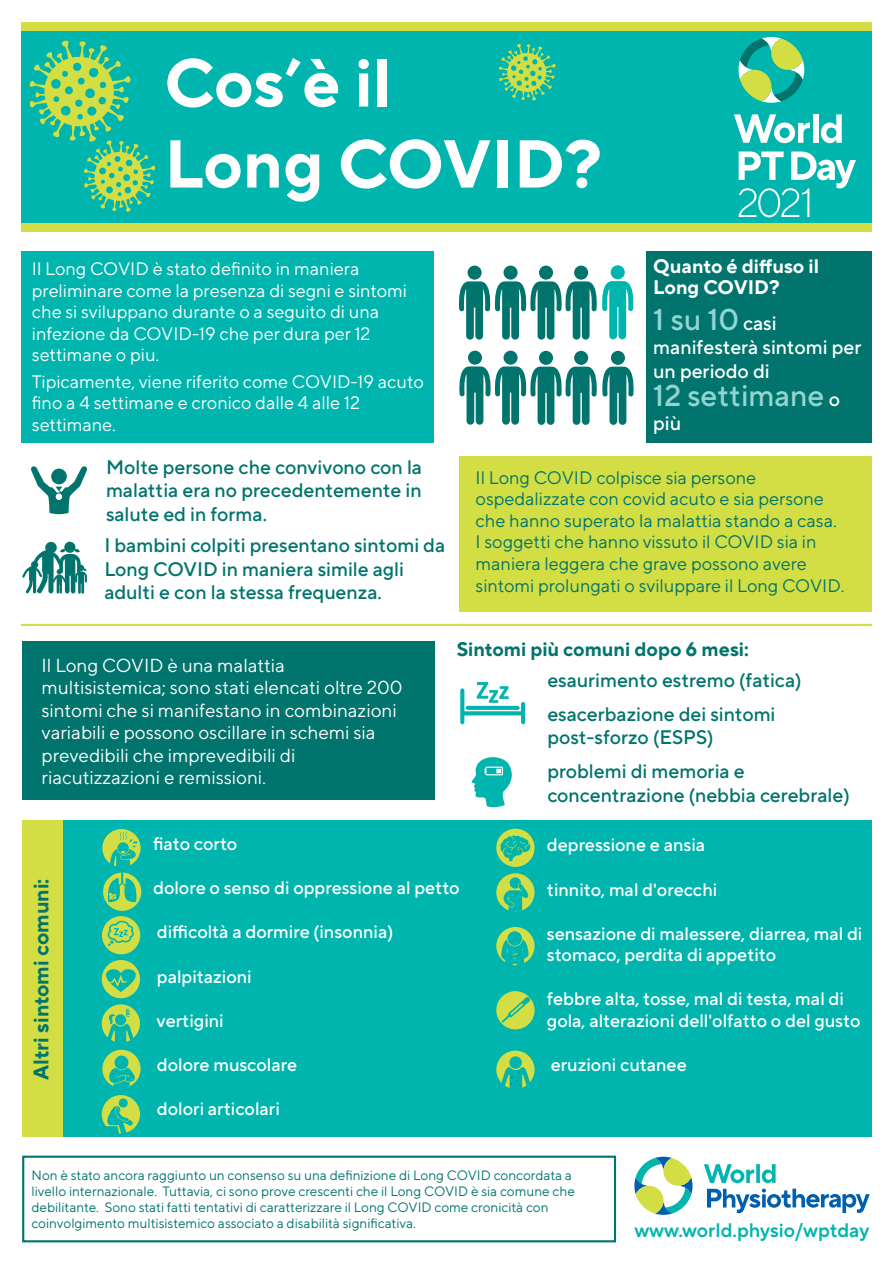
<style>
.page{position:relative;width:893px;height:1263px;background:#fff}
.page>*{position:absolute;margin:0;border:0;box-sizing:border-box;transform-origin:0 0}
.t1{font:700 67.5px/81px "TT Norms Pro";color:#fff}
.t2{font:500 30px "TT Norms Pro";color:#92d4d1}
.t3{font:700 21px "TT Norms Pro";color:#00746d}
.t4{font:500 19.5px/23.4px "TT Norms Pro";color:#00746d}
.t5{font:500 19.5px/24px "TT Norms Pro";color:#fff}
.t6{font:700 19.5px/21px "TT Norms Pro";color:#fff}
.t7{font:700 19.5px "TT Norms Pro";color:#00746d}
.t8{font:600 19.5px "TT Norms Pro";color:#00b5ae}
.t9{font:18.75px/22.5px "TT Norms Pro";color:#fff}
.t10{font:500 18px/21.6px "TT Norms Pro";color:#fff}
.t11{font:18px/21.6px "TT Norms Pro";color:#fff}
.t12{font:18px/21.6px "TT Norms Pro";color:#00746d}
.t13{font:13.5px/16.2px "TT Norms Pro";color:#00746d}
.s1{font-size:19.5px;color:#fff}
</style>
<div class="page">
<div style="left:646px;top:251px;width:225px;height:191px;background:#00746d"></div>
<div style="left:22px;top:641px;width:413px;height:159px;background:#00746d"></div>
<hr style="left:21px;top:624px;width:851px;height:2px;background:#d2de43">
<div style="left:21px;top:251px;width:413px;height:191px;background:#00b5ae"></div>
<div style="left:459px;top:456px;width:413px;height:155px;background:#d2de43"></div>
<svg style="left:31px;top:466px;width:56px;height:48px"></svg>
<svg style="left:22px;top:542px;width:65px;height:52px"></svg>
<div style="left:21px;top:24px;width:851px;height:199px;background:#00b5ae"></div>
<div style="left:21px;top:223px;width:851px;height:9px;background:#d2de43"></div>
<div style="left:21px;top:22px;width:851px;height:9px;background:#d2de43"></div>
<svg style="left:738px;top:37px;width:66px;height:66px"></svg>
<svg style="left:734px;top:114px;width:76px;height:29px"></svg>
<div style="left:813px;top:114px;width:6px;height:29px;background:#fff"></div>
<svg style="left:821px;top:114px;width:21px;height:29px"></svg>
<svg style="left:739px;top:152px;width:117px;height:65px"></svg>
<svg style="left:704px;top:1164px;width:166px;height:49px"></svg>
<svg style="left:634px;top:1157px;width:58px;height:58px"></svg>
<div style="left:22px;top:1155px;width:594px;height:87px;border:2px solid #00746d"></div>
<svg style="left:460px;top:682px;width:65px;height:42px"></svg>
<svg style="left:471px;top:757px;width:41px;height:50px"></svg>
<div style="left:59px;top:820px;width:813px;height:316px;background:#00b5ae"></div>
<div style="left:22px;top:820px;width:41px;height:316px;background:#d2de43"></div>
<div style="left:102px;top:829px;width:39px;height:38px;background:#d2de43;border-radius:50%"></div>
<div style="left:103px;top:872px;width:38px;height:39px;background:#d2de43;border-radius:50%"></div>
<svg style="left:107px;top:832px;width:32px;height:70px"></svg>
<div style="left:102px;top:916px;width:38px;height:38px;background:#d2de43;border-radius:50%"></div>
<svg style="left:108px;top:921px;width:26px;height:25px"></svg>
<div style="left:102px;top:960px;width:38px;height:38px;background:#d2de43;border-radius:50%"></div>
<div style="left:611px;top:265px;width:14px;height:14px;background:#00b5ae;border-radius:50%"></div>
<div style="left:468px;top:351px;width:14px;height:14px;background:#00746d;border-radius:50%"></div>
<div style="left:503px;top:351px;width:15px;height:14px;background:#00746d;border-radius:50%"></div>
<div style="left:539px;top:351px;width:14px;height:14px;background:#00746d;border-radius:50%"></div>
<div style="left:574px;top:351px;width:14px;height:14px;background:#00746d;border-radius:50%"></div>
<div style="left:468px;top:266px;width:14px;height:14px;background:#00746d;border-radius:50%"></div>
<div style="left:503px;top:266px;width:15px;height:14px;background:#00746d;border-radius:50%"></div>
<svg style="left:459px;top:366px;width:175px;height:59px"></svg>
<div style="left:611px;top:351px;width:14px;height:14px;background:#00746d;border-radius:50%"></div>
<div style="left:539px;top:266px;width:14px;height:14px;background:#00746d;border-radius:50%"></div>
<svg style="left:459px;top:281px;width:175px;height:59px"></svg>
<div style="left:574px;top:266px;width:14px;height:14px;background:#00746d;border-radius:50%"></div>
<svg style="left:106px;top:969px;width:30px;height:23px"></svg>
<div style="left:102px;top:1004px;width:38px;height:39px;background:#d2de43;border-radius:50%"></div>
<div style="left:102px;top:1050px;width:39px;height:38px;background:#d2de43;border-radius:50%"></div>
<div style="left:496px;top:829px;width:39px;height:38px;background:#d2de43;border-radius:50%"></div>
<svg style="left:501px;top:836px;width:29px;height:25px"></svg>
<svg style="left:496px;top:873px;width:39px;height:38px"></svg>
<div style="left:496px;top:991px;width:39px;height:38px;background:#d2de43;border-radius:50%"></div>
<div style="left:496px;top:1050px;width:39px;height:39px;background:#d2de43;border-radius:50%"></div>
<svg style="left:502px;top:997px;width:28px;height:26px"></svg>
<div style="left:509px;top:1056px;width:13px;height:13px;background:#00b5ae;border-radius:50%"></div>
<svg style="left:500px;top:1067px;width:31px;height:22px"></svg>
<div style="left:496px;top:927px;width:39px;height:38px;background:#d2de43;border-radius:50%"></div>
<svg style="left:501px;top:877px;width:28px;height:89px"></svg>
<svg style="left:29px;top:40px;width:127px;height:172px"></svg>
<svg style="left:499px;top:44px;width:57px;height:57px"></svg>
<div style="left:102px;top:1095px;width:38px;height:38px;background:#d2de43;border-radius:50%"></div>
<svg style="left:105px;top:1008px;width:30px;height:126px"></svg>
<h1 class="t1" style="left:164px;top:37px;width:439px">Cos’è il<br>Long COVID?</h1>
<p class="t11" style="left:32px;top:256px;width:377px">Il Long COVID è stato definito in maniera preliminare come la presenza di segni e sintomi che si sviluppano durante o a seguito di una infezione da COVID-19 che per dura per 12 settimane o piu.</p>
<p class="t11" style="left:32px;top:369px;width:393px">Tipicamente, viene riferito come COVID-19 acuto fino a 4 settimane e cronico dalle 4 alle 12 settimane.</p>
<p class="t4" style="left:106px;top:454px;width:317px;text-align:justify">Molte persone che convivono con la malattia era no precedentemente in salute ed in forma.</p>
<p class="t4" style="left:104px;top:532px;width:342px">I bambini colpiti presentano sintomi da<br>Long COVID in maniera simile agli adulti e con la stessa frequenza.</p>
<p class="t6" style="left:653px;top:254px;width:167px">Quanto é diffuso il<br>Long COVID?</p>
<h2 class="t2" style="left:653px;top:297px;width:125px">1 su 10 <span class="s1">casi</span></h2>
<p class="t5" style="left:653px;top:334px;width:210px">manifesterà sintomi per un periodo di</p>
<h2 class="t2" style="left:653px;top:374px;width:188px">12 settimane <span class="s1">o</span></h2>
<p class="t5" style="left:653px;top:410px;width:29px">più</p>
<p class="t12" style="left:476px;top:465px;width:371px">Il Long COVID colpisce sia persone ospedalizzate con covid acuto e sia persone che hanno superato la malattia stando a casa.<br>I soggetti che hanno vissuto il COVID sia in maniera leggera che grave possono avere sintomi prolungati o sviluppare il Long COVID.</p>
<p class="t9" style="left:42px;top:652px;width:363px">Il Long COVID è una malattia multisistemica; sono stati elencati oltre 200 sintomi che si manifestano in combinazioni variabili e possono oscillare in schemi sia prevedibili che imprevedibili di riacutizzazioni e remissioni.</p>
<p class="t7" style="left:457px;top:634px;width:293px">Sintomi più comuni dopo 6 mesi:</p>
<p class="t4" style="left:547px;top:662px;width:256px;line-height:33.9px">esaurimento estremo (fatica) esacerbazione dei sintomi</p>
<p class="t4" style="left:547px;top:719px;width:199px;line-height:33.9px">post-sforzo (ESPS) problemi di memoria e</p>
<p class="t4" style="left:547px;top:781px;width:304px">concentrazione (nebbia cerebrale)</p>
<p class="t3" style="left:26px;top:1080px;width:203px;rotate:-90deg">Altri sintomi comuni:</p>
<p class="t10" style="left:153px;top:832px;width:86px">fiato corto</p>
<p class="t10" style="left:153px;top:876px;width:308px">dolore o senso di oppressione al petto</p>
<p class="t10" style="left:157px;top:920px;width:238px">difficoltà a dormire (insonnia)</p>
<p class="t10" style="left:157px;top:964px;width:96px">palpitazioni</p>
<p class="t10" style="left:157px;top:1008px;width:69px">vertigini</p>
<p class="t10" style="left:157px;top:1052px;width:142px">dolore muscolare</p>
<p class="t10" style="left:157px;top:1096px;width:124px">dolori articolari</p>
<p class="t10" style="left:547px;top:833px;width:160px">depressione e ansia</p>
<p class="t10" style="left:547px;top:877px;width:172px">tinnito, mal d'orecchi</p>
<p class="t10" style="left:547px;top:921px;width:317px">sensazione di malessere, diarrea, mal di stomaco, perdita di appetito</p>
<p class="t10" style="left:547px;top:987px;width:315px">febbre alta, tosse, mal di testa, mal di gola, alterazioni dell'olfatto o del gusto</p>
<p class="t10" style="left:551px;top:1052px;width:138px">eruzioni cutanee</p>
<p class="t13" style="left:31px;top:1166px;width:545px">Non è stato ancora raggiunto un consenso su una definizione di Long COVID concordata a livello internazionale. Tuttavia, ci sono prove crescenti che il Long COVID è sia comune che debilitante. Sono stati fatti tentativi di caratterizzare il Long COVID come cronicità con coinvolgimento multisistemico associato a disabilità significativa.</p>
<p class="t8" style="left:634px;top:1216px;width:236px">www.world.physio/wptday</p>
</div>
